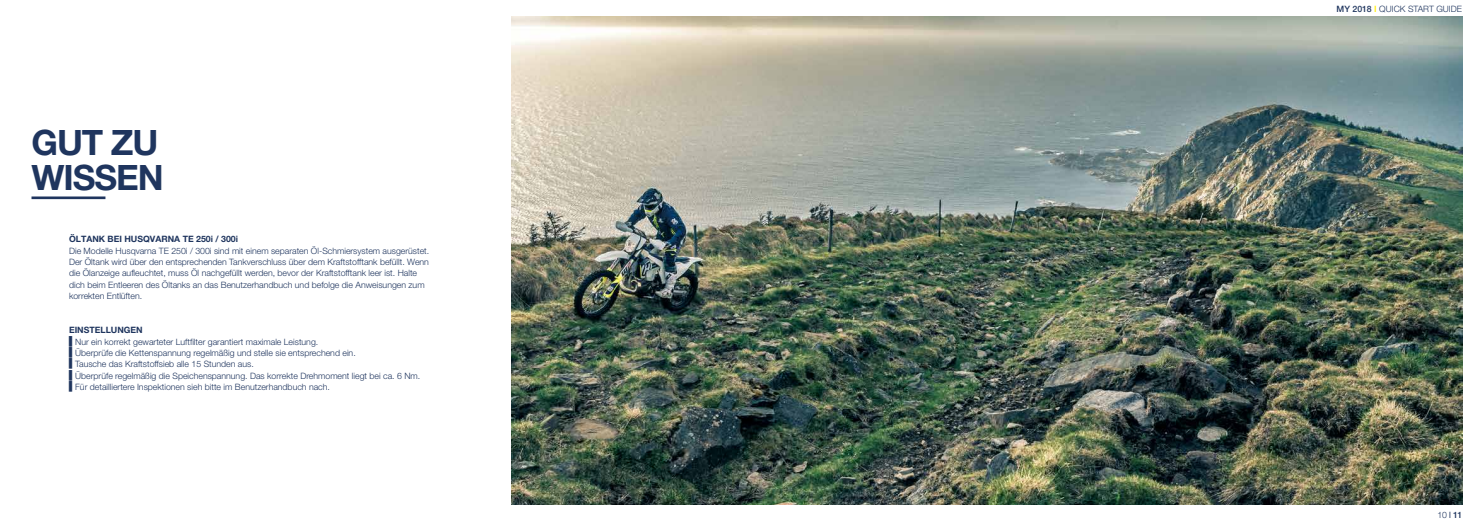
<style>
.page{position:relative;width:1474px;height:521px;background:#fff}
.page>*{position:absolute;margin:0;border:0;box-sizing:border-box;transform-origin:0 0}
.t1{font:700 35px/35px "Helvetica Neue LT Pro";letter-spacing:-.03em;color:#1f355e}
.t2{font:300 8.75px/11.4px "Helvetica Neue LT Pro";color:#1f355e}
.t3{font:700 8.75px "Helvetica Neue LT Pro";color:#1f355e}
.s1{font-weight:700}
.s2{font-family:"Arial";font-weight:400}
.s3{font-weight:500}
.s4{font-weight:500;color:#ffed00}
.s5{font-weight:400;font-stretch:condensed}
</style>
<div class="page">
<img style="left:511px;top:16px;width:951px;height:489px">
<hr style="left:32px;top:196px;width:73px;height:3px;background:#1f355e">
<h1 class="t1" style="left:32px;top:124px;width:134px">GUT ZU<br>WISSEN</h1>
<p class="t3" style="left:69px;top:234px;width:170px">ÖLTANK BEI HUSQVARNA TE 250i / 300i</p>
<p class="t2" style="left:69px;top:245px;width:362px">Die Modelle Husqvarna TE 250i / 300i sind mit einem separaten Öl-Schmiersystem ausgerüstet.<br>Der Öltank wird über den entsprechenden Tankverschluss über dem Kraftstofftank befüllt. Wenn die Ölanzeige aufleuchtet, muss Öl nachgefüllt werden, bevor der Kraftstofftank leer ist. Halte dich beim Entleeren des Öltanks an das Benutzerhandbuch und befolge die Anweisungen zum korrekten Entlüften.</p>
<p class="t2" style="left:69px;top:324px;width:353px"><span class="s1">EINSTELLUNGEN<br></span><span class="s2">▌</span>Nur ein korrekt gewarteter Luftfilter garantiert maximale Leistung.<br><span class="s2">▌</span>Überprüfe die Kettenspannung regelmäßig und stelle sie entsprechend ein.<br><span class="s2">▌</span>Tausche das Kraftstoffsieb alle 15 Stunden aus.<br><span class="s2">▌</span>Überprüfe regelmäßig die Speichenspannung. Das korrekte Drehmoment liegt bei ca. 6 Nm. <span class="s2">▌</span>Für detailliertere Inspektionen sieh bitte im Benutzerhandbuch nach.</p>
<p class="t2" style="left:1336px;top:3px;width:127px"><span class="s3">MY 2018</span> <span class="s4">I</span> QUICK START GUIDE</p>
<p class="t2" style="left:1437px;top:509px;width:26px">10 <span class="s5">I</span> <span class="s3">11</span></p>
</div>
